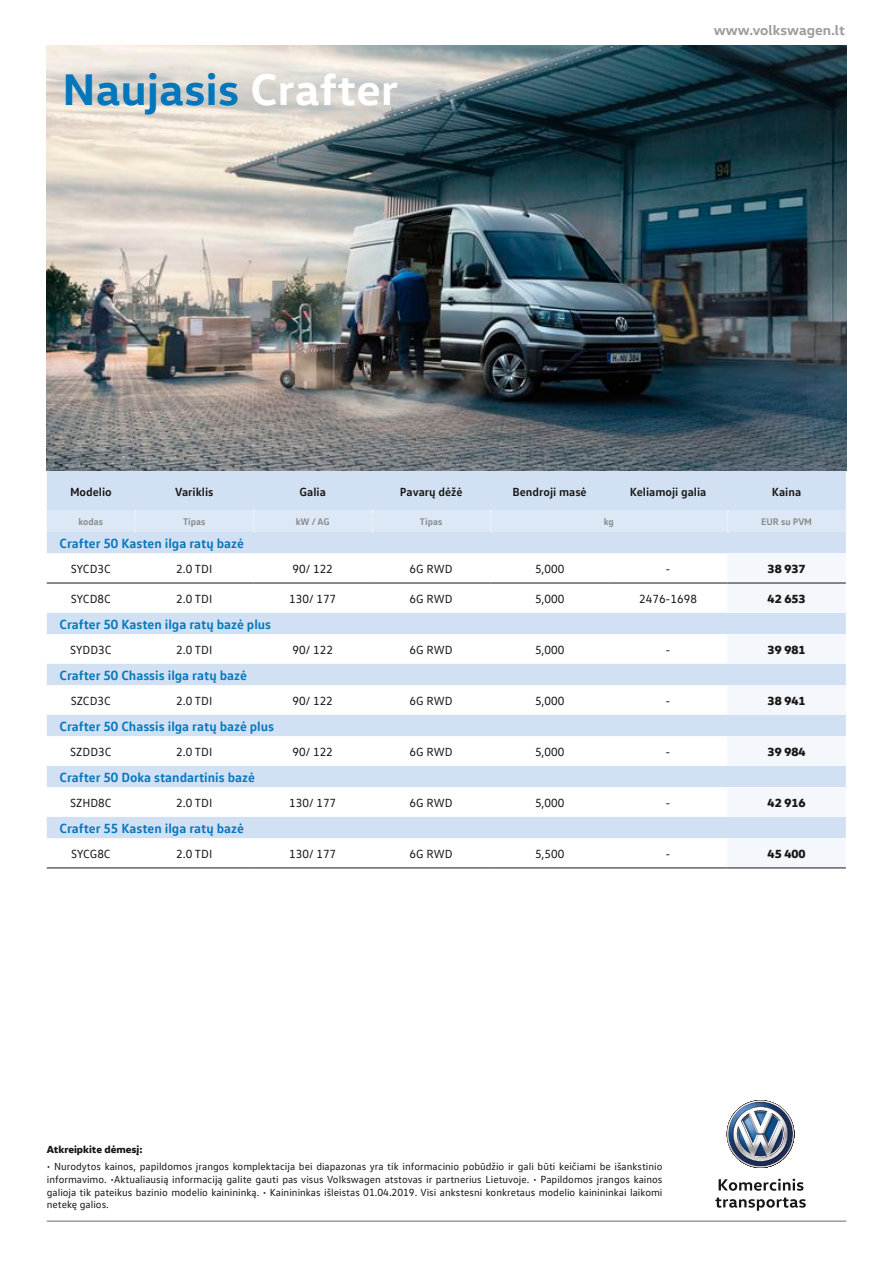
<style>
.page{position:relative;width:893px;height:1263px;background:#fff}
.page>*{position:absolute;margin:0;border:0;box-sizing:border-box;transform-origin:0 0}
.t1{font:700 45px "VW Head";letter-spacing:.01em;color:#0076bc}
.t2{font:700 14.25px "VW Head";color:#9c9c9d}
.t3{font:700 13.5px "VW Text";color:#0076bc}
.t4{font:12px "VW Text";color:#181716}
.t5{font:700 12px "VW Text";color:#181716}
.t6{font:800 12px "VW Head";color:#181716}
.t7{font:10.5px/12.6px "VW Text";color:#181716;text-align:justify}
.t8{font:800 10.5px "VW Head";color:#181716}
.t9{font:700 9.75px "VW Text";color:#868786}
.s1{color:#fff}
</style>
<div class="page">
<img style="left:47px;top:46px;width:799px;height:425px">
<svg style="left:719px;top:1179px;width:84px;height:12px"></svg>
<svg style="left:715px;top:1197px;width:91px;height:14px"></svg>
<svg style="left:726px;top:1129px;width:69px;height:39px"></svg>
<img style="left:727px;top:1100px;width:67px;height:67px">
<hr style="left:47px;top:1220px;width:799px;height:2px;background:#9c9c9d">
<svg style="left:47px;top:471px;width:799px;height:367px"></svg>
<svg style="left:727px;top:553px;width:119px;height:314px"></svg>
<div style="left:47px;top:511px;width:800px;height:21px;background:#dde8f6"></div>
<hr style="left:47px;top:583px;width:88px;height:1px;background:#181716">
<hr style="left:135px;top:583px;width:118px;height:1px;background:#181716">
<hr style="left:253px;top:583px;width:119px;height:1px;background:#181716">
<hr style="left:372px;top:583px;width:118px;height:1px;background:#181716">
<hr style="left:490px;top:583px;width:119px;height:1px;background:#181716">
<hr style="left:609px;top:583px;width:118px;height:1px;background:#181716">
<hr style="left:727px;top:583px;width:119px;height:1px;background:#181716">
<hr style="left:47px;top:867px;width:88px;height:1px;background:#181716">
<hr style="left:135px;top:867px;width:118px;height:1px;background:#181716">
<hr style="left:253px;top:867px;width:119px;height:1px;background:#181716">
<hr style="left:372px;top:867px;width:118px;height:1px;background:#181716">
<hr style="left:490px;top:867px;width:119px;height:1px;background:#181716">
<hr style="left:609px;top:867px;width:118px;height:1px;background:#181716">
<hr style="left:727px;top:867px;width:119px;height:1px;background:#181716">
<h1 class="t1" style="left:63px;top:60px;width:337px">Naujasis <span class="s1">Crafter</span></h1>
<h2 class="t2" style="left:714px;top:20px;width:133px">www.volkswagen.lt</h2>
<p class="t5" style="left:70px;top:484px;width:43px">Modelio</p>
<p class="t5" style="left:175px;top:484px;width:40px">Variklis</p>
<p class="t5" style="left:300px;top:484px;width:28px">Galia</p>
<p class="t5" style="left:400px;top:484px;width:64px">Pavarų dėžė</p>
<p class="t5" style="left:513px;top:484px;width:76px">Bendroji masė</p>
<p class="t5" style="left:630px;top:484px;width:78px">Keliamoji galia</p>
<p class="t5" style="left:772px;top:484px;width:31px">Kaina</p>
<p class="t9" style="left:78px;top:515px;width:26px">kodas</p>
<p class="t9" style="left:183px;top:515px;width:24px">Tipas</p>
<p class="t9" style="left:296px;top:515px;width:36px">kW / AG</p>
<p class="t9" style="left:420px;top:515px;width:24px">Tipas</p>
<p class="t9" style="left:604px;top:515px;width:12px">kg</p>
<p class="t9" style="left:761px;top:515px;width:53px">EUR su PVM</p>
<p class="t3" style="left:60px;top:534px;width:186px">Crafter 50 Kasten ilga ratų bazė</p>
<p class="t4" style="left:71px;top:561px;width:42px">SYCD3C</p>
<p class="t4" style="left:176px;top:561px;width:38px">2.0 TDI</p>
<p class="t4" style="left:292px;top:561px;width:42px">90/ 122</p>
<p class="t4" style="left:410px;top:561px;width:45px">6G RWD</p>
<p class="t4" style="left:535px;top:561px;width:31px">5,000</p>
<p class="t4" style="left:666px;top:561px;width:6px">-</p>
<p class="t6" style="left:768px;top:561px;width:40px">38 937</p>
<p class="t4" style="left:71px;top:591px;width:42px">SYCD8C</p>
<p class="t4" style="left:176px;top:591px;width:38px">2.0 TDI</p>
<p class="t4" style="left:289px;top:591px;width:49px">130/ 177</p>
<p class="t4" style="left:410px;top:591px;width:45px">6G RWD</p>
<p class="t4" style="left:535px;top:591px;width:31px">5,000</p>
<p class="t4" style="left:639px;top:591px;width:59px">2476-1698</p>
<p class="t6" style="left:768px;top:590px;width:40px">42 653</p>
<p class="t3" style="left:60px;top:615px;width:213px">Crafter 50 Kasten ilga ratų bazė plus</p>
<p class="t4" style="left:70px;top:642px;width:43px">SYDD3C</p>
<p class="t4" style="left:176px;top:642px;width:38px">2.0 TDI</p>
<p class="t4" style="left:292px;top:642px;width:42px">90/ 122</p>
<p class="t4" style="left:410px;top:642px;width:45px">6G RWD</p>
<p class="t4" style="left:535px;top:642px;width:31px">5,000</p>
<p class="t4" style="left:666px;top:642px;width:6px">-</p>
<p class="t6" style="left:768px;top:641px;width:40px">39 981</p>
<p class="t3" style="left:60px;top:666px;width:189px">Crafter 50 Chassis ilga ratų bazė</p>
<p class="t4" style="left:71px;top:693px;width:42px">SZCD3C</p>
<p class="t4" style="left:176px;top:693px;width:38px">2.0 TDI</p>
<p class="t4" style="left:292px;top:693px;width:42px">90/ 122</p>
<p class="t4" style="left:410px;top:693px;width:45px">6G RWD</p>
<p class="t4" style="left:535px;top:693px;width:31px">5,000</p>
<p class="t4" style="left:666px;top:693px;width:6px">-</p>
<p class="t6" style="left:768px;top:692px;width:40px">38 941</p>
<p class="t3" style="left:60px;top:717px;width:216px">Crafter 50 Chassis ilga ratų bazė plus</p>
<p class="t4" style="left:70px;top:744px;width:43px">SZDD3C</p>
<p class="t4" style="left:176px;top:744px;width:38px">2.0 TDI</p>
<p class="t4" style="left:292px;top:744px;width:42px">90/ 122</p>
<p class="t4" style="left:410px;top:744px;width:45px">6G RWD</p>
<p class="t4" style="left:535px;top:744px;width:31px">5,000</p>
<p class="t4" style="left:666px;top:744px;width:6px">-</p>
<p class="t6" style="left:768px;top:743px;width:40px">39 984</p>
<p class="t3" style="left:60px;top:768px;width:197px">Crafter 50 Doka standartinis bazė</p>
<p class="t4" style="left:70px;top:795px;width:43px">SZHD8C</p>
<p class="t4" style="left:176px;top:795px;width:38px">2.0 TDI</p>
<p class="t4" style="left:289px;top:795px;width:49px">130/ 177</p>
<p class="t4" style="left:410px;top:795px;width:45px">6G RWD</p>
<p class="t4" style="left:535px;top:795px;width:31px">5,000</p>
<p class="t4" style="left:666px;top:795px;width:6px">-</p>
<p class="t6" style="left:768px;top:794px;width:40px">42 916</p>
<p class="t3" style="left:60px;top:819px;width:186px">Crafter 55 Kasten ilga ratų bazė</p>
<p class="t4" style="left:71px;top:846px;width:41px">SYCG8C</p>
<p class="t4" style="left:176px;top:846px;width:38px">2.0 TDI</p>
<p class="t4" style="left:289px;top:846px;width:49px">130/ 177</p>
<p class="t4" style="left:410px;top:846px;width:45px">6G RWD</p>
<p class="t4" style="left:535px;top:846px;width:31px">5,500</p>
<p class="t4" style="left:666px;top:846px;width:6px">-</p>
<p class="t6" style="left:768px;top:845px;width:40px">45 400</p>
<p class="t8" style="left:47px;top:1143px;width:97px">Atkreipkite dėmesį:</p>
<p class="t7" style="left:47px;top:1160px;width:617px">• Nurodytos kainos, papildomos įrangos komplektacija bei diapazonas yra tik informacinio pobūdžio ir gali būti keičiami be išankstinio informavimo. •Aktualiausią informaciją galite gauti pas visus Volkswagen atstovas ir partnerius Lietuvoje. • Papildomos įrangos kainos galioja tik pateikus bazinio modelio kainininką. • Kainininkas išleistas 01.04.2019. Visi ankstesni konkretaus modelio kainininkai laikomi netekę galios.</p>
</div>
